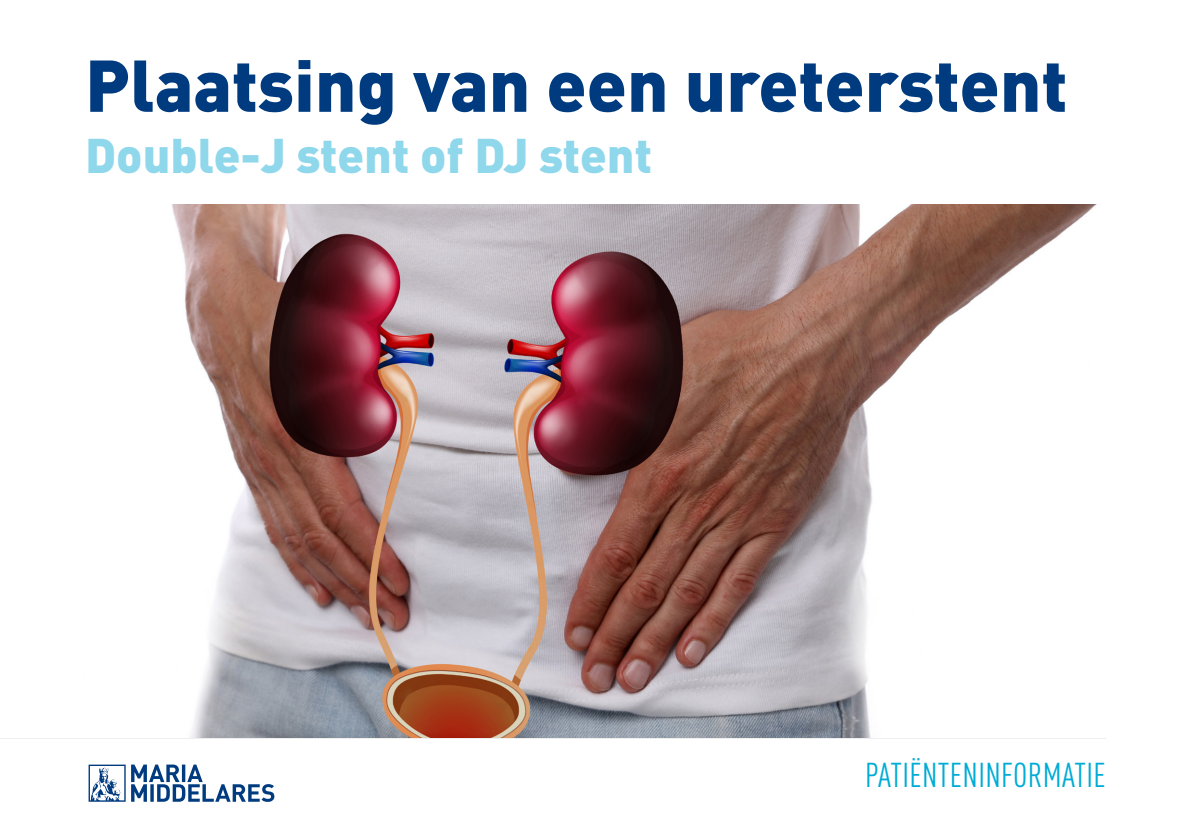
<style>
.page{position:relative;width:1191px;height:840px;background:#fff}
.page>*{position:absolute;margin:0;border:0;box-sizing:border-box;transform-origin:0 0}
.Title_Brochure_Cover{font:900 72px "DINOT";color:#013b7f}
.Subtitle_Brochure_Co{font:900 48px "DINOT";color:#8fd7eb}
.Patiënteninformatie{font:condensed 34px "DINOT";letter-spacing:.01em;color:#00acd5}
</style>
<div class="page">
<img style="left:172px;top:204px;width:925px;height:533px">
<svg style="left:89px;top:764px;width:185px;height:37px"></svg>
<p class="Title_Brochure_Cover" style="left:85px;top:37px;width:984px">Plaatsing van een ureterstent</p>
<p class="Subtitle_Brochure_Co" style="left:85px;top:123px;width:568px">Double-J stent of DJ stent</p>
<p class="Patiënteninformatie" style="left:865px;top:754px;width:242px">PATIËNTENINFORMATIE</p>
</div>
